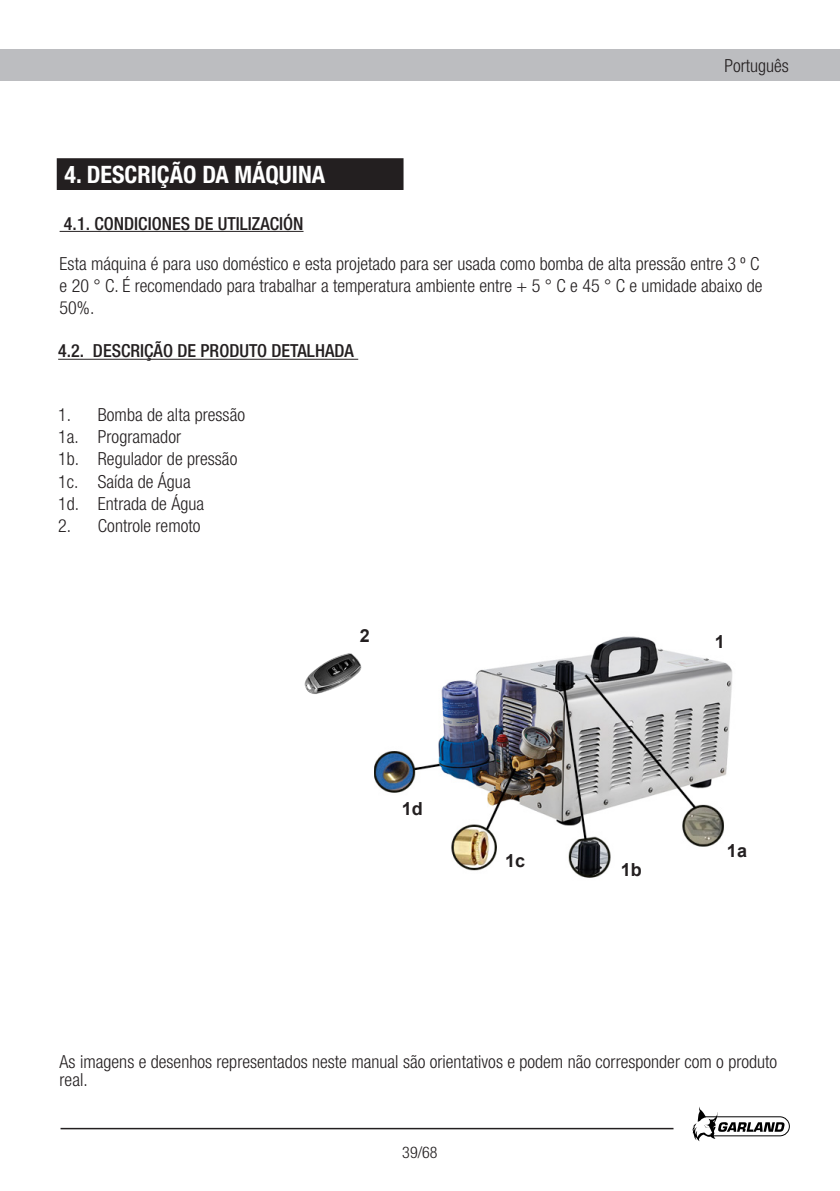
<style>
.page{position:relative;width:840px;height:1191px;background:#fff}
.page>*{position:absolute;margin:0;border:0;box-sizing:border-box;transform-origin:0 0}
.t1{font:700 condensed 24px "Helvetica Neue";color:#fff}
.t2{font:300 condensed 18px/22px "Helvetica Neue";color:#231f20}
.t3{font:500 condensed 18px "Helvetica Neue";color:#231f20}
.t4{font:700 18px "Arial";color:#231f20}
.t5{font:300 condensed 16px "Helvetica Neue";color:#231f20}
</style>
<div class="page">
<div style="left:0;top:50px;width:839px;height:31px;background:#bcbdc0"></div>
<svg style="left:692px;top:1107px;width:97px;height:34px"></svg>
<hr style="left:60px;top:1127px;width:613px;height:2px;background:#231f20">
<hr style="left:60px;top:231px;width:243px;height:1px;background:#231f20">
<div style="left:58px;top:159px;width:344px;height:30px;background:#231f20"></div>
<div style="left:57px;top:158px;width:346px;height:32px;border:2px solid #231f20"></div>
<hr style="left:58px;top:359px;width:300px;height:1px;background:#231f20">
<img style="left:374px;top:636px;width:359px;height:242px">
<div style="left:706px;top:635px;width:26px;height:19px;background:#fff"></div>
<div style="left:723px;top:844px;width:26px;height:19px;background:#fff"></div>
<div style="left:502px;top:853px;width:25px;height:19px;background:#fff"></div>
<div style="left:399px;top:801px;width:26px;height:19px;background:#fff"></div>
<div style="left:618px;top:863px;width:25px;height:18px;background:#fff"></div>
<div style="left:352px;top:628px;width:25px;height:19px;background:#fff"></div>
<img style="left:304px;top:653px;width:58px;height:41px">
<p class="t1" style="left:64px;top:160px;width:262px">4. DESCRIÇÃO DA MÁQUINA</p>
<p class="t2" style="left:724px;top:55px;width:66px">Português</p>
<p class="t3" style="left:64px;top:212px;width:241px">4.1. CONDICIONES DE UTILIZACIÓN</p>
<p class="t2" style="left:60px;top:252px;width:704px">Esta máquina é para uso doméstico e esta projetado para ser usada como bomba de alta pressão entre 3 º C e 20 ° C. É recomendado para trabalhar a temperatura ambiente entre + 5 ° C e 45 ° C e umidade abaixo de<br>50%.</p>
<p class="t3" style="left:58px;top:340px;width:297px">4.2. DESCRIÇÃO DE PRODUTO DETALHADA</p>
<p class="t2" style="left:58px;top:404px;width:188px">1. Bomba de alta pressão</p>
<p class="t2" style="left:58px;top:426px;width:124px">1a. Programador</p>
<p class="t2" style="left:58px;top:448px;width:180px">1b. Regulador de pressão</p>
<p class="t2" style="left:58px;top:470px;width:147px">1c. Saída de Água<br>1d. Entrada de Água</p>
<p class="t2" style="left:58px;top:514px;width:144px">2. Controle remoto</p>
<p class="t4" style="left:360px;top:623px;width:12px">2</p>
<p class="t4" style="left:401px;top:796px;width:23px">1d</p>
<p class="t4" style="left:504px;top:848px;width:22px">1c</p>
<p class="t4" style="left:714px;top:630px;width:12px">1</p>
<p class="t4" style="left:620px;top:858px;width:23px">1b</p>
<p class="t4" style="left:726px;top:839px;width:22px">1a</p>
<p class="t2" style="left:60px;top:1052px;width:718px;line-height:18px">As imagens e desenhos representados neste manual são orientativos e podem não corresponder com o produto real.</p>
<p class="t5" style="left:402px;top:1143px;width:37px">39/68</p>
</div>
